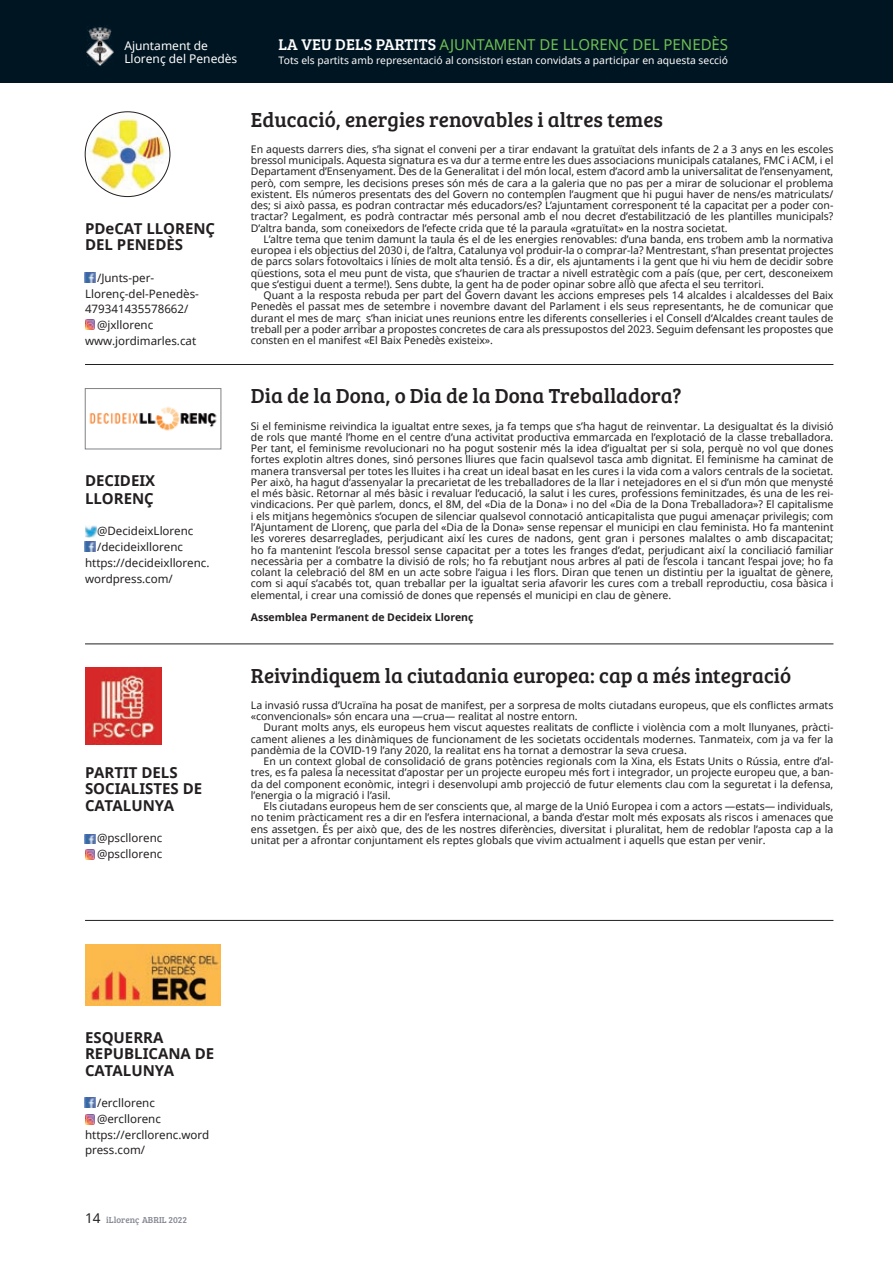
<style>
.page{position:relative;width:893px;height:1263px;background:#fff}
.page>*{position:absolute;margin:0;border:0;box-sizing:border-box;transform-origin:0 0}
.t1{font:21px "Bree Serif";color:#231f20}
.t2{font:700 15px/16.5px "Noto Sans";color:#231f20}
.t3{font:15px "Noto Sans";color:#6fbf54}
.t4{font:12px "Noto Sans";color:#fff}
.t5{font:11.55px/15.8px "Noto Sans";color:#231f20}
.Text_comú{font:10.5px/11.2px "Noto Sans";color:#231f20;text-align:justify}
.Text_comú-2{font:700 10.5px "Noto Sans";color:#231f20}
.Text_comú-3{font:10.35px "Noto Sans";color:#fff}
.t6{font:9px "Bree Serif";color:#868894}
.s1{font-family:"Bree Serif";font-size:16.05px;color:#fff}
.s2{font-family:"Noto Sans";font-size:13.5px;color:#231f20}
</style>
<div class="page">
<svg style="left:84px;top:834px;width:12px;height:10px"></svg>
<svg style="left:85px;top:834px;width:10px;height:10px"></svg>
<svg style="left:85px;top:849px;width:10px;height:11px"></svg>
<svg style="left:85px;top:850px;width:10px;height:9px"></svg>
<hr style="left:85px;top:364px;width:748px;height:1px;background:#231f20">
<img style="left:89px;top:407px;width:128px;height:24px">
<div style="left:85px;top:388px;width:136px;height:61px;border:1px solid #808285"></div>
<hr style="left:85px;top:920px;width:748px;height:1px;background:#231f20">
<img style="left:85px;top:667px;width:77px;height:77px">
<img style="left:85px;top:944px;width:136px;height:61px">
<hr style="left:85px;top:644px;width:748px;height:1px;background:#231f20">
<div style="left:0;top:0;width:893px;height:82px;background:#001522"></div>
<img style="left:86px;top:27px;width:27px;height:39px">
<svg style="left:84px;top:541px;width:12px;height:11px"></svg>
<svg style="left:85px;top:525px;width:12px;height:26px"></svg>
<svg style="left:84px;top:1097px;width:12px;height:11px"></svg>
<svg style="left:85px;top:1098px;width:10px;height:9px"></svg>
<svg style="left:84px;top:272px;width:12px;height:11px"></svg>
<svg style="left:85px;top:273px;width:10px;height:9px"></svg>
<svg style="left:85px;top:319px;width:10px;height:11px"></svg>
<svg style="left:85px;top:320px;width:10px;height:9px"></svg>
<svg style="left:85px;top:1114px;width:10px;height:10px"></svg>
<img style="left:85px;top:112px;width:85px;height:85px;border-radius:41px">
<p class="t4" style="left:124px;top:37px;width:85px">Ajuntament de</p>
<p class="t3" style="left:279px;top:35px;width:451px"><span class="s1">LA VEU DELS PARTITS</span> AJUNTAMENT DE LLORENÇ DEL PENEDÈS</p>
<p class="t4" style="left:124px;top:50px;width:115px">Llorenç del Penedès</p>
<p class="Text_comú-3" style="left:279px;top:53px;width:451px">Tots els partits amb representació al consistori estan convidats a participar en aquesta secció</p>
<p class="t2" style="left:85px;top:220px;width:132px">PDeCAT LLORENÇ</p>
<p class="t2" style="left:85px;top:236px;width:100px">DEL PENEDÈS</p>
<p class="t5" style="left:97px;top:270px;width:59px">/Junts-per-</p>
<p class="t5" style="left:85px;top:285px;width:115px">Llorenç-del-Penedès-</p>
<p class="t5" style="left:85px;top:301px;width:105px">479341435578662/</p>
<p class="t5" style="left:97px;top:317px;width:58px">@jxllorenc</p>
<p class="t5" style="left:85px;top:333px;width:113px">www.jordimarles.cat</p>
<p class="t2" style="left:85px;top:472px;width:72px">DECIDEIX</p>
<p class="t2" style="left:85px;top:490px;width:70px">LLORENÇ</p>
<p class="t5" style="left:97px;top:523px;width:98px">@DecideixLlorenc</p>
<p class="t5" style="left:97px;top:539px;width:87px">/decideixllorenc</p>
<p class="t5" style="left:85px;top:555px;width:126px">https://decideixllorenc. wordpress.com/</p>
<p class="t2" style="left:85px;top:764px;width:94px">PARTIT DELS</p>
<p class="t2" style="left:85px;top:780px;width:119px">SOCIALISTES DE</p>
<p class="t2" style="left:85px;top:797px;width:91px">CATALUNYA</p>
<p class="t5" style="left:97px;top:830px;width:67px">@pscllorenc</p>
<p class="t5" style="left:97px;top:846px;width:67px">@pscllorenc</p>
<p class="t1" style="left:251px;top:104px;width:414px">Educació, energies renovables i altres temes</p>
<p class="Text_comú" style="left:251px;top:143px;width:584px">En aquests darrers dies, s’ha signat el conveni per a tirar endavant la gratuïtat dels infants de 2 a 3 anys en les escoles bressol municipals. Aquesta signatura es va dur a terme entre les dues associacions municipals catalanes, FMC i ACM, i el Departament d’Ensenyament. Des de la Generalitat i del món local, estem d’acord amb la universalitat de l’ensenyament, però, com sempre, les decisions preses són més de cara a la galeria que no pas per a mirar de solucionar el problema existent. Els números presentats des del Govern no contemplen l’augment que hi pugui haver de nens/es matriculats/ des; si això passa, es podran contractar més educadors/es? L’ajuntament corresponent té la capacitat per a poder con&shy;tractar? Legalment, es podrà contractar més personal amb el nou decret d’estabilització de les plantilles municipals?<br>D’altra banda, som coneixedors de l’efecte crida que té la paraula «gratuïtat» en la nostra societat.</p>
<p class="Text_comú" style="left:251px;top:233px;width:584px;text-indent:13px">L’altre tema que tenim damunt la taula és el de les energies renovables: d’una banda, ens trobem amb la normativa europea i els objectius del 2030 i, de l’altra, Catalunya vol produir-la o comprar-la? Mentrestant, s’han presentat projectes de parcs solars fotovoltaics i línies de molt alta tensió. És a dir, els ajuntaments i la gent que hi viu hem de decidir sobre qüestions, sota el meu punt de vista, que s’haurien de tractar a nivell estratègic com a país (que, per cert, desconeixem que s’estigui duent a terme!). Sens dubte, la gent ha de poder opinar sobre allò que afecta el seu territori.</p>
<p class="Text_comú" style="left:251px;top:289px;width:584px;text-indent:13px">Quant a la resposta rebuda per part del Govern davant les accions empreses pels 14 alcaldes i alcaldesses del Baix Penedès el passat mes de setembre i novembre davant del Parlament i els seus representants, he de comunicar que durant el mes de març s’han iniciat unes reunions entre les diferents conselleries i el Consell d’Alcaldes creant taules de treball per a poder arribar a propostes concretes de cara als pressupostos del 2023. Seguim defensant les propostes que consten en el manifest «El Baix Penedès existeix».</p>
<p class="t1" style="left:251px;top:381px;width:432px">Dia de la Dona, o Dia de la Dona Treballadora?</p>
<p class="Text_comú" style="left:251px;top:420px;width:584px">Si el feminisme reivindica la igualtat entre sexes, ja fa temps que s’ha hagut de reinventar. La desigualtat és la divisió de rols que manté l’home en el centre d’una activitat productiva emmarcada en l’explotació de la classe treballadora.<br>Per tant, el feminisme revolucionari no ha pogut sostenir més la idea d’igualtat per si sola, perquè no vol que dones fortes explotin altres dones, sinó persones lliures que facin qualsevol tasca amb dignitat. El feminisme ha caminat de manera transversal per totes les lluites i ha creat un ideal basat en les cures i la vida com a valors centrals de la societat.<br>Per això, ha hagut d’assenyalar la precarietat de les treballadores de la llar i netejadores en el si d’un món que menysté el més bàsic. Retornar al més bàsic i revaluar l’educació, la salut i les cures, professions feminitzades, és una de les rei&shy;vindicacions. Per què parlem, doncs, el 8M, del «Dia de la Dona» i no del «Dia de la Dona Treballadora»? El capitalisme i els mitjans hegemònics s’ocupen de silenciar qualsevol connotació anticapitalista que pugui amenaçar privilegis; com l’Ajuntament de Llorenç, que parla del «Dia de la Dona» sense repensar el municipi en clau feminista. Ho fa mantenint les voreres desarreglades, perjudicant així les cures de nadons, gent gran i persones malaltes o amb discapacitat; ho fa mantenint l’escola bressol sense capacitat per a totes les franges d’edat, perjudicant així la conciliació familiar necessària per a combatre la divisió de rols; ho fa rebutjant nous arbres al pati de l’escola i tancant l’espai jove; ho fa colant la celebració del 8M en un acte sobre l’aigua i les flors. Diran que tenen un distintiu per la igualtat de gènere, com si aquí s’acabés tot, quan treballar per la igualtat seria afavorir les cures com a treball reproductiu, cosa bàsica i elemental, i crear una comissió de dones que repensés el municipi en clau de gènere.</p>
<p class="Text_comú-2" style="left:251px;top:610px;width:224px">Assemblea Permanent de Decideix Llorenç</p>
<p class="t1" style="left:251px;top:660px;width:542px">Reivindiquem la ciutadania europea: cap a més integració</p>
<p class="Text_comú" style="left:251px;top:699px;width:584px">La invasió russa d’Ucraïna ha posat de manifest, per a sorpresa de molts ciutadans europeus, que els conflictes armats «convencionals» són encara una —crua— realitat al nostre entorn.</p>
<p class="Text_comú" style="left:251px;top:721px;width:584px;text-indent:13px">Durant molts anys, els europeus hem viscut aquestes realitats de conflicte i violència com a molt llunyanes, pràcti&shy;cament alienes a les dinàmiques de funcionament de les societats occidentals modernes. Tanmateix, com ja va fer la pandèmia de la COVID-19 l’any 2020, la realitat ens ha tornat a demostrar la seva cruesa.</p>
<p class="Text_comú" style="left:251px;top:755px;width:584px;text-indent:13px">En un context global de consolidació de grans potències regionals com la Xina, els Estats Units o Rússia, entre d’al&shy;tres, es fa palesa la necessitat d’apostar per un projecte europeu més fort i integrador, un projecte europeu que, a ban&shy;da del component econòmic, integri i desenvolupi amb projecció de futur elements clau com la seguretat i la defensa, l’energia o la migració i l’asil.</p>
<p class="Text_comú" style="left:251px;top:800px;width:584px;text-indent:13px">Els ciutadans europeus hem de ser conscients que, al marge de la Unió Europea i com a actors —estats— individuals, no tenim pràcticament res a dir en l’esfera internacional, a banda d’estar molt més exposats als riscos i amenaces que ens assetgen. És per això que, des de les nostres diferències, diversitat i pluralitat, hem de redoblar l’aposta cap a la unitat per a afrontar conjuntament els reptes globals que vivim actualment i aquells que estan per venir.</p>
<p class="t2" style="left:85px;top:1028px;width:80px">ESQUERRA</p>
<p class="t2" style="left:85px;top:1045px;width:131px">REPUBLICANA DE<br>CATALUNYA</p>
<p class="t5" style="left:97px;top:1095px;width:59px">/ercllorenc</p>
<p class="t5" style="left:97px;top:1110px;width:65px">@ercllorenc</p>
<p class="t5" style="left:85px;top:1126px;width:126px">https://ercllorenc.word</p>
<p class="t5" style="left:85px;top:1142px;width:62px">press.com/</p>
<p class="t6" style="left:85px;top:1213px;width:103px"><span class="s2">14</span> iLlorenç ABRIL 2022</p>
</div>
